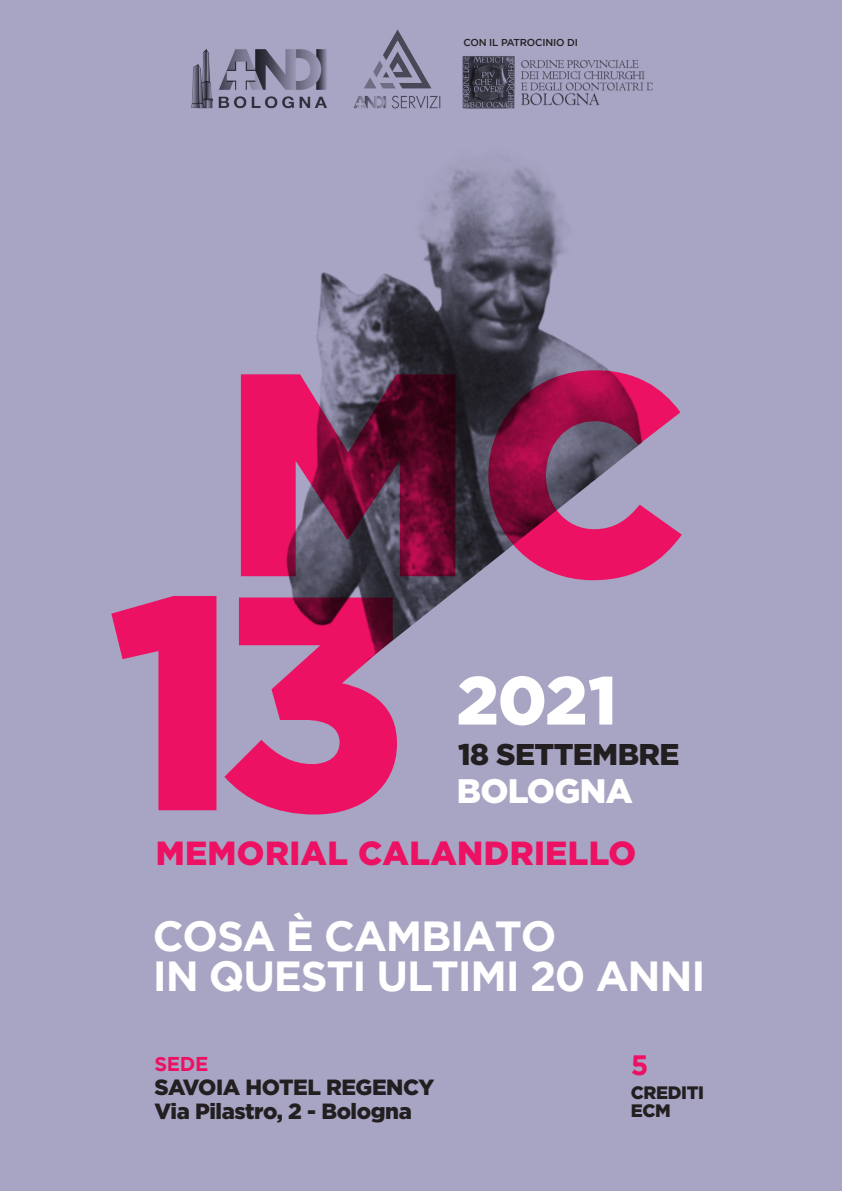
<style>
.page{position:relative;width:842px;height:1191px;background:#a7a5c3}
.page>*{position:absolute;margin:0;border:0;box-sizing:border-box;transform-origin:0 0}
.t1{font:900 303.8px "Gotham";color:#ec1163}
.t2{font:900 288.4px "Gotham";color:#ec1163}
.t3{font:900 68px "Gotham";color:#fff}
.t4{font:700 42px "Gotham";letter-spacing:-.03em;color:#fff}
.t5{font:900 34px "Gotham";letter-spacing:-.02em;color:#fff}
.t6{font:900 33.4px "Gotham";letter-spacing:.01em;color:#ec1163}
.t7{font:900 30px "Gotham";letter-spacing:-.02em;color:#231f20}
.t8{font:700 28px "Gotham";color:#ec1163}
.t9{font:900 22px "Gotham";letter-spacing:-.02em;color:#231f20}
.t10{font:700 20px "Gotham";color:#ec1163}
.t11{font:900 18px "Gotham";letter-spacing:-.02em;color:#231f20}
.t12{font:500 10px "Gotham";letter-spacing:-.02em;color:#231f20}
</style>
<div class="page">
<img style="left:286px;top:167px;width:357px;height:495px">
<img style="left:191px;top:49px;width:136px;height:60px">
<img style="left:354px;top:29px;width:87px;height:80px">
<img style="left:462px;top:56px;width:190px;height:53px">
<p class="t12" style="left:463px;top:37px;width:116px">CON IL PATROCINIO DI</p>
<p class="t2" style="left:223px;top:307px;width:466px">MC</p>
<p class="t1" style="left:109px;top:527px;width:300px">13</p>
<p class="t3" style="left:456px;top:661px;width:162px">2021</p>
<p class="t7" style="left:458px;top:736px;width:223px">18 SETTEMBRE</p>
<p class="t5" style="left:457px;top:771px;width:177px">BOLOGNA</p>
<p class="t6" style="left:156px;top:834px;width:482px">MEMORIAL CALANDRIELLO</p>
<p class="t4" style="left:153px;top:911px;width:405px">COSA È CAMBIATO</p>
<p class="t4" style="left:153px;top:951px;width:554px">IN QUESTI ULTIMI 20 ANNI</p>
<p class="t10" style="left:154px;top:1052px;width:56px">SEDE</p>
<p class="t9" style="left:154px;top:1074px;width:281px">SAVOIA HOTEL REGENCY</p>
<p class="t9" style="left:154px;top:1098px;width:259px">Via Pilastro, 2 - Bologna</p>
<p class="t8" style="left:631px;top:1049px;width:19px">5</p>
<p class="t11" style="left:631px;top:1082px;width:75px">CREDITI</p>
<p class="t11" style="left:631px;top:1100px;width:41px">ECM</p>
</div>
